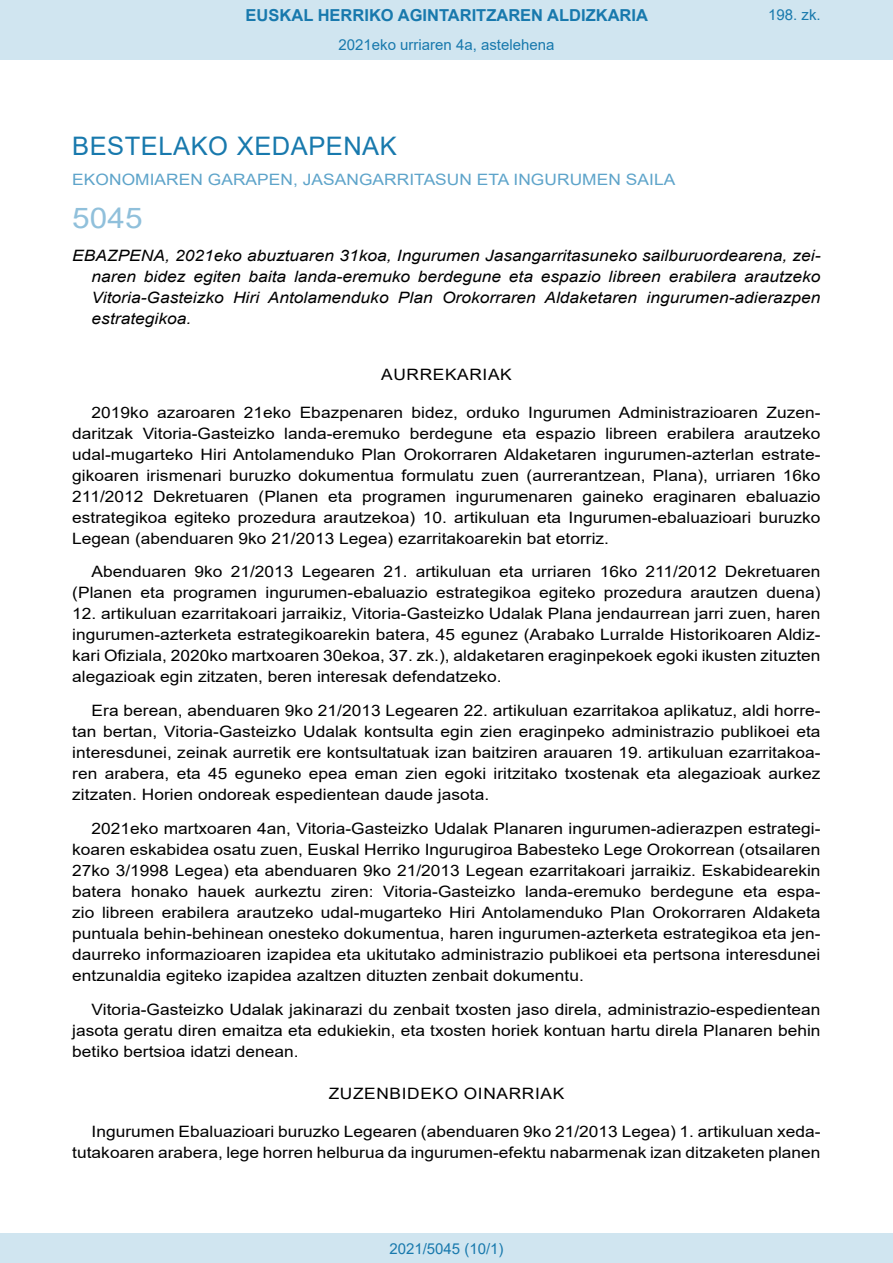
<style>
.page{position:relative;width:893px;height:1263px;background:#fff}
.page>*{position:absolute;margin:0;border:0;box-sizing:border-box;transform-origin:0 0}
.BOPVOrden{font:28.5px "Arial";color:#90c0db;scale:1.11 1}
.BOPVSeccion{font:25.5px "Arial";letter-spacing:.02em;color:#1879ad}
.t1{font:700 16.5px "Arial";color:#1879ad}
.BOPVDetalle{font:15.6px/21px "Arial";color:#000;text-align:justify;scale:1.11 1}
.BOPVTitulo{font:italic 15.6px/21px "Arial";color:#000;text-align:justify;scale:1.11 1}
.BOPVOrganismo{font:15.6px "Arial";letter-spacing:.005em;color:#5ea4ca;scale:1.11 1}
.BOPVClave{font:15.6px "Arial";letter-spacing:.035em;color:#000;scale:1.11 1}
.Paginacion_Centro{font:15px "Arial";color:#1879ad}
</style>
<div class="page">
<div style="left:0;top:0;width:893px;height:60px;background:#d0e5f0"></div>
<div style="left:0;top:1233px;width:893px;height:30px;background:#d0e5f0"></div>
<p class="t1" style="left:246px;top:3px;width:404px">EUSKAL HERRIKO AGINTARITZAREN ALDIZKARIA</p>
<p class="Paginacion_Centro" style="left:338px;top:35px;width:217px">2021eko urriaren 4a, astelehena</p>
<p class="Paginacion_Centro" style="left:768px;top:5px;width:54px">198. zk.</p>
<p class="BOPVSeccion" style="left:72px;top:128px;width:326px">BESTELAKO XEDAPENAK</p>
<p class="BOPVOrganismo" style="left:72px;top:169px;width:545px">EKONOMIAREN GARAPEN, JASANGARRITASUN ETA INGURUMEN SAILA</p>
<p class="BOPVOrden" style="left:72px;top:198px;width:65px">5045</p>
<p class="BOPVTitulo" style="left:92px;top:246px;width:658px;text-indent:-19px">EBAZPENA, 2021eko abuztuaren 31koa, Ingurumen Jasangarritasuneko sailburuordearena, zei&shy;naren bidez egiten baita landa-eremuko berdegune eta espazio libreen erabilera arautzeko Vitoria-Gasteizko Hiri Antolamenduko Plan Orokorraren Aldaketaren ingurumen-adierazpen estrategikoa.</p>
<p class="BOPVClave" style="left:381px;top:363px;width:119px">AURREKARIAK</p>
<p class="BOPVDetalle" style="left:72px;top:401px;width:676px;text-indent:19px">2019ko azaroaren 21eko Ebazpenaren bidez, orduko Ingurumen Administrazioaren Zuzen&shy;daritzak Vitoria-Gasteizko landa-eremuko berdegune eta espazio libreen erabilera arautzeko udal-mugarteko Hiri Antolamenduko Plan Orokorraren Aldaketaren ingurumen-azterlan estrate&shy;gikoaren irismenari buruzko dokumentua formulatu zuen (aurrerantzean, Plana), urriaren 16ko 211/2012 Dekretuaren (Planen eta programen ingurumenaren gaineko eraginaren ebaluazio estrategikoa egiteko prozedura arautzekoa) 10. artikuluan eta Ingurumen-ebaluazioari buruzko Legean (abenduaren 9ko 21/2013 Legea) ezarritakoarekin bat etorriz.</p>
<p class="BOPVDetalle" style="left:72px;top:561px;width:676px;text-align:right">Abenduaren 9ko 21/2013 Legearen 21. artikuluan eta urriaren 16ko 211/2012 Dekretuaren (Planen eta programen ingurumen-ebaluazio estrategikoa egiteko prozedura arautzen duena)</p>
<p class="BOPVDetalle" style="left:72px;top:603px;width:676px">12. artikuluan ezarritakoari jarraikiz, Vitoria-Gasteizko Udalak Plana jendaurrean jarri zuen, haren ingurumen-azterketa estrategikoarekin batera, 45 egunez (Arabako Lurralde Historikoaren Aldiz&shy;kari Ofiziala, 2020ko martxoaren 30ekoa, 37. zk.), aldaketaren eraginpekoek egoki ikusten zituzten alegazioak egin zitzaten, beren interesak defendatzeko.</p>
<p class="BOPVDetalle" style="left:72px;top:700px;width:676px;text-indent:19px">Era berean, abenduaren 9ko 21/2013 Legearen 22. artikuluan ezarritakoa aplikatuz, aldi horre&shy;tan bertan, Vitoria-Gasteizko Udalak kontsulta egin zien eraginpeko administrazio publikoei eta interesdunei, zeinak aurretik ere kontsultatuak izan baitziren arauaren 19. artikuluan ezarritakoa&shy;ren arabera, eta 45 eguneko epea eman zien egoki iritzitako txostenak eta alegazioak aurkez zitzaten. Horien ondoreak espedientean daude jasota.</p>
<p class="BOPVDetalle" style="left:72px;top:818px;width:676px;text-indent:19px">2021eko martxoaren 4an, Vitoria-Gasteizko Udalak Planaren ingurumen-adierazpen estrategi&shy;koaren eskabidea osatu zuen, Euskal Herriko Ingurugiroa Babesteko Lege Orokorrean (otsailaren 27ko 3/1998 Legea) eta abenduaren 9ko 21/2013 Legean ezarritakoari jarraikiz. Eskabidearekin batera honako hauek aurkeztu ziren: Vitoria-Gasteizko landa-eremuko berdegune eta espa&shy;zio libreen erabilera arautzeko udal-mugarteko Hiri Antolamenduko Plan Orokorraren Aldaketa puntuala behin-behinean onesteko dokumentua, haren ingurumen-azterketa estrategikoa eta jen&shy;daurreko informazioaren izapidea eta ukitutako administrazio publikoei eta pertsona interesdunei entzunaldia egiteko izapidea azaltzen dituzten zenbait dokumentu.</p>
<p class="BOPVDetalle" style="left:72px;top:998px;width:676px;text-indent:19px">Vitoria-Gasteizko Udalak jakinarazi du zenbait txosten jaso direla, administrazio-espedientean jasota geratu diren emaitza eta edukiekin, eta txosten horiek kontuan hartu direla Planaren behin betiko bertsioa idatzi denean.</p>
<p class="BOPVClave" style="left:329px;top:1083px;width:214px">ZUZENBIDEKO OINARRIAK</p>
<p class="BOPVDetalle" style="left:72px;top:1121px;width:676px;text-align:right">Ingurumen Ebaluazioari buruzko Legearen (abenduaren 9ko 21/2013 Legea) 1. artikuluan xeda&shy;tutakoaren arabera, lege horren helburua da ingurumen-efektu nabarmenak izan ditzaketen planen</p>
<p class="Paginacion_Centro" style="left:389px;top:1238px;width:116px">2021/5045 (10/1)</p>
</div>
